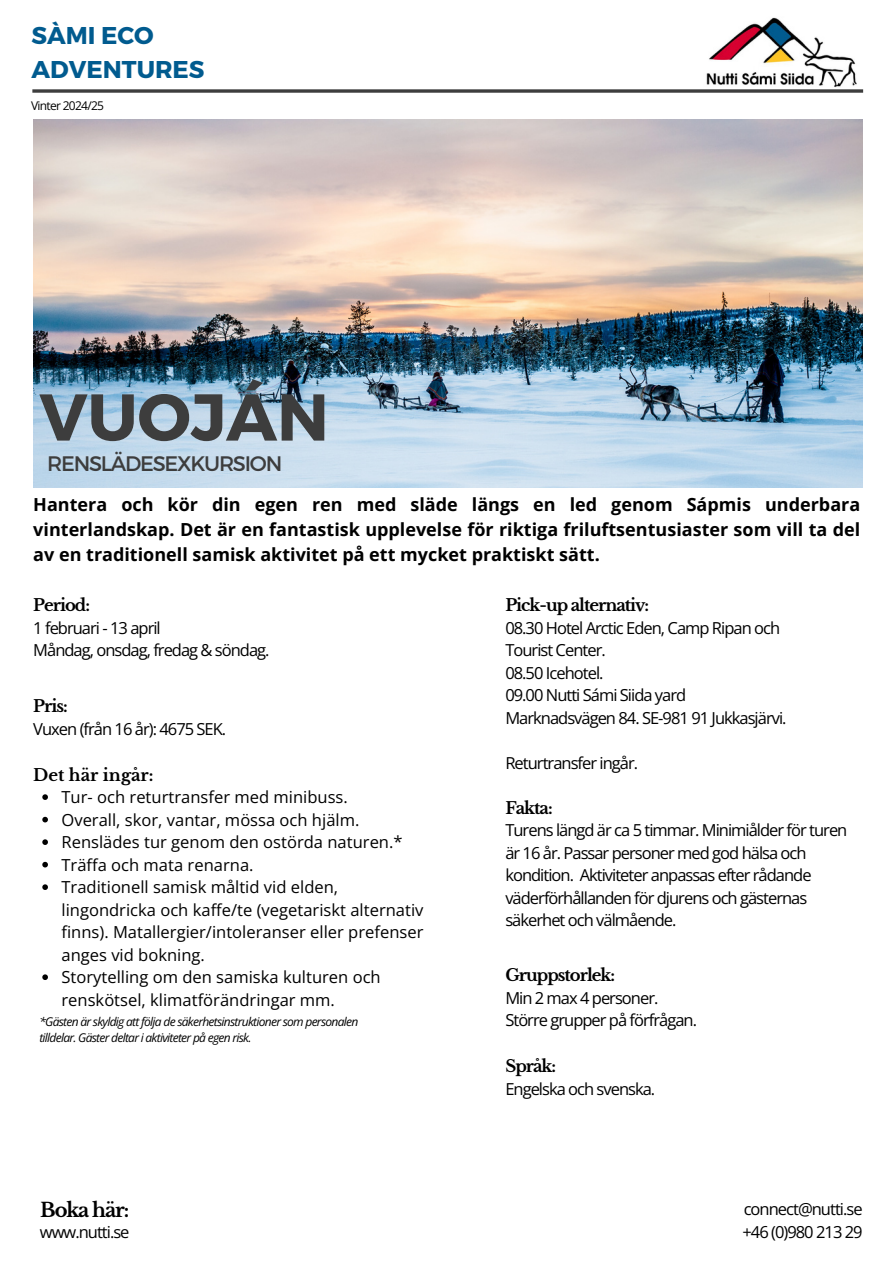
<style>
.page{position:relative;width:894px;height:1264px;background:#fff}
.page>*{position:absolute;margin:0;border:0;box-sizing:border-box;transform-origin:0 0}
.t1{font:700 66px "Montserrat";color:#3d3d3d}
.t2{font:700 24.3px/33.8px "Montserrat";color:#015b8f}
.t3{font:21px "Montserrat";letter-spacing:-.06em;color:#3d3d3d}
.t4{font:700 19.5px "Libre Baskerville";letter-spacing:-.06em;color:#000}
.t5{font:700 18px/24.8px "Open Sans";color:#000;text-align:justify}
.t6{font:16.5px/22.5px "Open Sans";letter-spacing:-.06em;color:#000}
.t7{font:16.5px/22.5px "Open Sans";color:#000}
.t8{font:700 16.5px "Libre Baskerville";color:#000}
.t9{font:italic 12px/16px "Open Sans";letter-spacing:-.06em;color:#000}
.t10{font:12px "Open Sans";letter-spacing:-.06em;color:#000}
.s1{font-family:"Libre Baskerville";font-weight:700}
</style>
<div class="page">
<svg style="left:32px;top:89px;width:830px;height:4px;background:#5a5a5a"></svg>
<img style="left:706px;top:17px;width:151px;height:70px">
<img style="left:33px;top:119px;width:828px;height:368px">
<svg style="left:42px;top:794px;width:6px;height:6px"></svg>
<svg style="left:42px;top:816px;width:6px;height:6px"></svg>
<svg style="left:42px;top:839px;width:6px;height:6px"></svg>
<svg style="left:42px;top:861px;width:6px;height:6px"></svg>
<svg style="left:42px;top:884px;width:6px;height:6px"></svg>
<svg style="left:42px;top:974px;width:6px;height:6px"></svg>
<p class="t2" style="left:31px;top:18px;width:175px">SÀMI ECO<br>ADVENTURES</p>
<h3 class="t10" style="left:31px;top:97px;width:74px">Vinter 2024/25</h3>
<h5 class="t1" style="left:39px;top:374px;width:291px">VUOJÁN</h5>
<p class="t3" style="left:47px;top:449px;width:236px">RENSLÄDESEXKURSION</p>
<p class="t5" style="left:33px;top:491px;width:828px">Hantera och kör din egen ren med släde längs en led genom Sápmis underbara vinterlandskap. Det är en fantastisk upplevelse för riktiga friluftsentusiaster som vill ta del av en traditionell samisk aktivitet på ett mycket praktiskt sätt.</p>
<h1 class="t6" style="left:33px;top:593px;width:238px"><span class="s1">Period:<br></span>1 februari - 13 april<br>Måndag, onsdag, fredag &amp; söndag.</h1>
<p class="t6" style="left:33px;top:694px;width:194px"><span class="s1">Pris:<br></span>Vuxen (från 16 år): 4675 SEK.</p>
<p class="t8" style="left:33px;top:764px;width:122px">Det här ingår:</p>
<h6 class="t7" style="left:61px;top:785px;width:288px">Tur- och returtransfer med minibuss.</h6>
<h6 class="t7" style="left:61px;top:808px;width:299px">Overall, skor, vantar, mössa och hjälm.</h6>
<h6 class="t7" style="left:61px;top:830px;width:342px">Renslädes tur genom den ostörda naturen.*</h6>
<h6 class="t7" style="left:61px;top:853px;width:193px">Träffa och mata renarna.</h6>
<h6 class="t7" style="left:61px;top:875px;width:363px">Traditionell samisk måltid vid elden, lingondricka och kaffe/te (vegetariskt alternativ finns). Matallergier/intoleranser eller prefenser anges vid bokning.</h6>
<h4 class="t7" style="left:61px;top:965px;width:321px">Storytelling om den samiska kulturen och renskötsel, klimatförändringar mm.</h4>
<h6 class="t9" style="left:39px;top:1013px;width:320px">*Gästen är skyldig attfölja de säkerhetsinstruktioner som personalen tilldelar. Gäster deltar i aktiviteter på egen risk.</h6>
<p class="t4" style="left:40px;top:1198px;width:90px">Boka här:</p>
<p class="t6" style="left:40px;top:1219px;width:91px">www.nutti.se</p>
<p class="t6" style="left:505px;top:593px;width:283px"><span class="s1">Pick-up alternativ:<br></span>08.30 Hotel Arctic Eden, Camp Ripan och<br>Tourist Center.<br>08.50 Icehotel.<br>09.00 Nutti Sámi Siida yard<br>Marknadsvägen 84. SE-981 91 Jukkasjärvi.</p>
<p class="t6" style="left:505px;top:751px;width:134px">Returtransfer ingår.</p>
<p class="t6" style="left:505px;top:796px;width:343px"><span class="s1">Fakta:<br></span>Turens längd är ca 5 timmar. Minimiålder för turen är 16 år. Passar personer med god hälsa och kondition. Aktiviteter anpassas efter rådande väderförhållanden för djurens och gästernas säkerhet och välmående.</p>
<h6 class="t6" style="left:505px;top:963px;width:193px"><span class="s1">Gruppstorlek:<br></span>Min 2 max 4 personer.<br>Större grupper på förfrågan.</h6>
<h6 class="t6" style="left:505px;top:1054px;width:151px"><span class="s1">Språk:<br></span>Engelska och svenska.</h6>
<h5 class="t6" style="left:743px;top:1197px;width:120px">connect@nutti.se</h5>
<h6 class="t6" style="left:742px;top:1219px;width:122px">+46 (0)980 213 29</h6>
</div>
